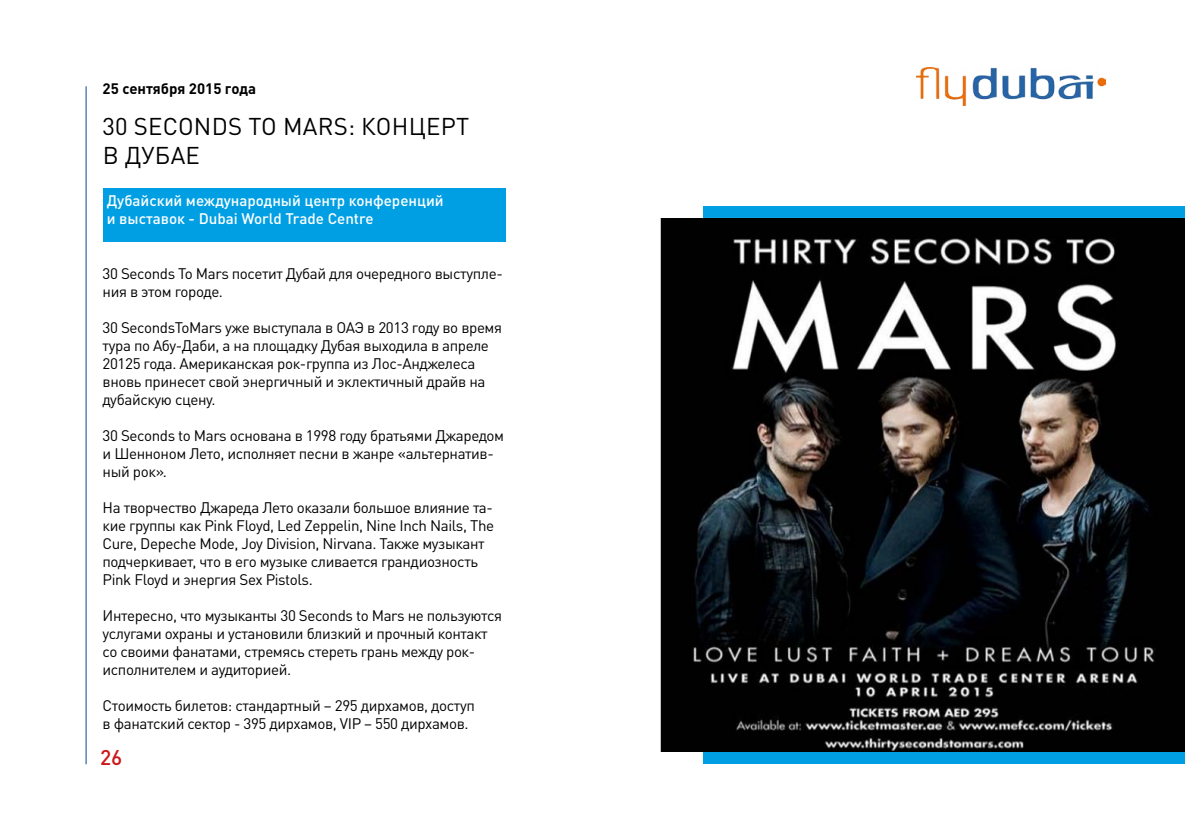
<style>
.page{position:relative;width:1185px;height:840px;background:#fff}
.page>*{position:absolute;margin:0;border:0;box-sizing:border-box;transform-origin:0 0}
.t1{font:24px/28.8px "DIN Pro";letter-spacing:.01em;color:#000}
.t2{font:500 21px "DIN Pro";color:#cd171a}
.t3{font:15.15px/18px "DIN Pro";letter-spacing:-.025em;color:#000}
.t4{font:500 15.15px/18px "DIN Pro";color:#fff}
.t5{font:700 15px "DIN Pro";color:#000}
</style>
<div class="page">
<img style="left:916px;top:68px;width:190px;height:37px">
<hr style="left:86px;top:86px;width:1px;height:678px;background:#084790">
<div style="left:703px;top:206px;width:482px;height:558px;background:#009fe3"></div>
<div style="left:103px;top:188px;width:403px;height:54px;background:#009fe3"></div>
<svg style="left:660px;top:218px;width:525px;height:1px"></svg>
<img style="left:660px;top:219px;width:525px;height:532px">
<p class="t5" style="left:103px;top:77px;width:155px">25 сентября 2015 года</p>
<h1 class="t1" style="left:103px;top:110px;width:368px">30 SECONDS TO MARS: КОНЦЕРТ<br>В ДУБАЕ</h1>
<p class="t4" style="left:107px;top:190px;width:338px">Дубайский международный центр конференций и выставок - Dubai World Trade Centre</p>
<p class="t3" style="left:103px;top:263px;width:402px">30 Seconds To Mars посетит Дубай для очередного выступле&shy;ния в этом городе.</p>
<p class="t3" style="left:103px;top:317px;width:401px">30 SecondsToMars уже выступала в ОАЭ в 2013 году во время тура по Абу-Даби, а на площадку Дубая выходила в апреле 20125 года. Американская рок-группа из Лос-Анджелеса вновь принесет свой энергичный и эклектичный драйв на дубайскую сцену.</p>
<p class="t3" style="left:103px;top:425px;width:403px">30 Seconds to Mars основана в 1998 году братьями Джаредом и Шенноном Лето, исполняет песни в жанре «альтернатив&shy;ный рок».</p>
<p class="t3" style="left:103px;top:497px;width:393px">На творчество Джареда Лето оказали большое влияние та&shy;кие группы как Pink Floyd, Led Zeppelin, Nine Inch Nails, The Cure, Depeche Mode, Joy Division, Nirvana. Также музыкант подчеркивает, что в его музыке сливается грандиозность Pink Floyd и энергия Sex Pistols.</p>
<p class="t3" style="left:103px;top:605px;width:401px">Интересно, что музыканты 30 Seconds to Mars не пользуются услугами охраны и установили близкий и прочный контакт со своими фанатами, стремясь стереть грань между рок&shy;исполнителем и аудиторией.</p>
<p class="t3" style="left:103px;top:695px;width:374px">Стоимость билетов: стандартный – 295 дирхамов, доступ в фанатский сектор - 395 дирхамов, VIP – 550 дирхамов.</p>
<h2 class="t2" style="left:100px;top:740px;width:24px">26</h2>
</div>
